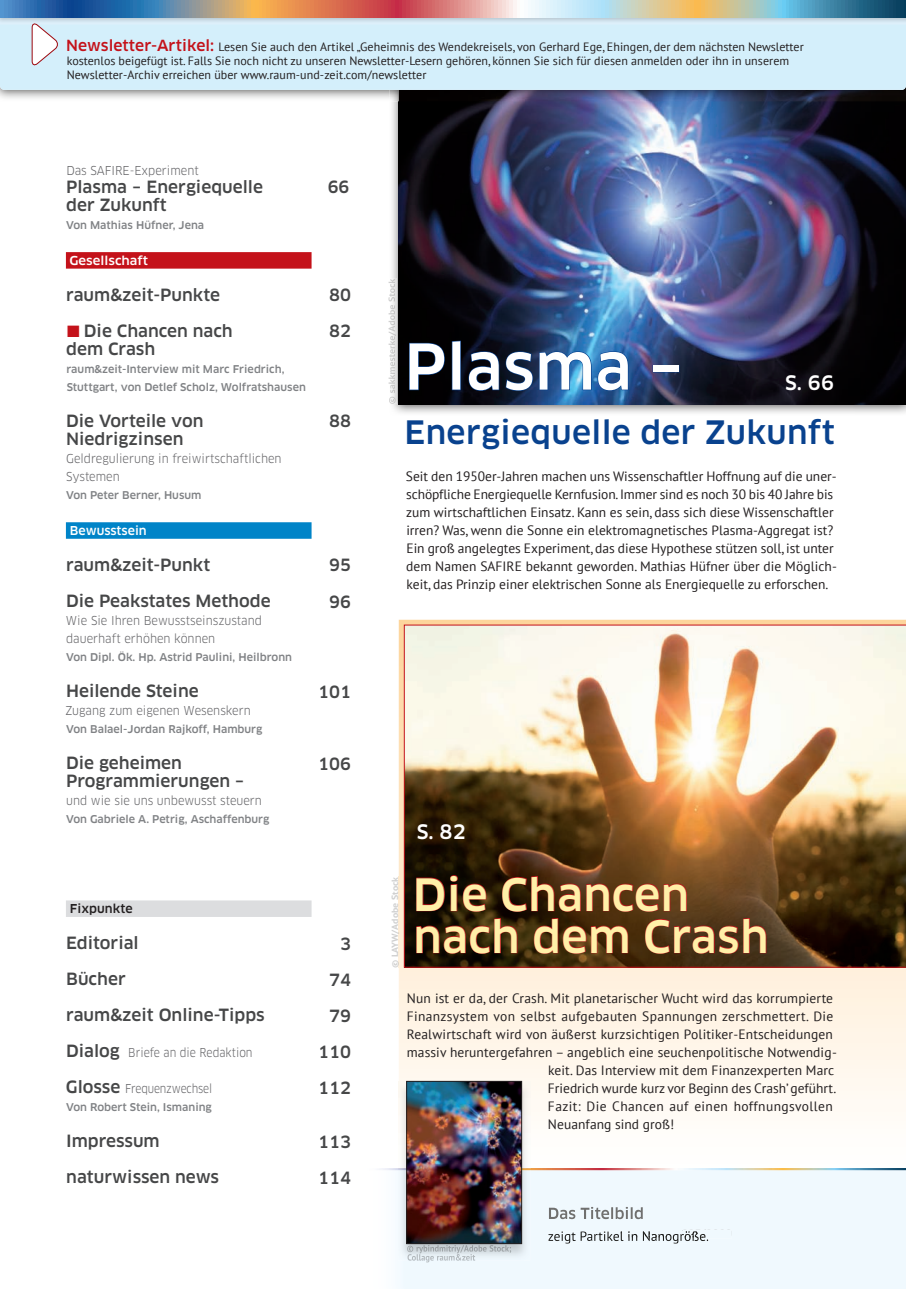
<style>
.page{position:relative;width:906px;height:1289px;background:#fff}
.page>*{position:absolute;margin:0;border:0;box-sizing:border-box;transform-origin:0 0}
.t1{font:500 expanded 61.5px "Clan Pro";color:#fff;scale:.9 1}
.t2{font:500 expanded 43.5px/42px "Clan Pro";letter-spacing:.005em;color:#fff0a8;scale:.9 1}
.t3{font:500 expanded 31.5px "Clan Pro";letter-spacing:.01em;color:#09428e;scale:.9 1}
.t4{font:500 expanded 19.5px "Clan Pro";color:#fff;scale:.9 1}
.t5{font:500 expanded 16.5px/18px "Clan Pro";color:#464748;scale:.9 1}
.t6{font:500 expanded 16.5px/36px "Clan Pro";color:#464748;scale:.89 1}
.t7{font:13.5px/18px "PT Sans";color:#231f20}
.t8{font:13.5px "PT Sans";letter-spacing:.025em;color:#231f20}
.t9{font:13.5px "PT Sans";letter-spacing:.03em;color:#231f20}
.t10{font:12px/14.2px "PT Sans";letter-spacing:.005em;color:#231f20}
.t11{font:12px/18px "Clan Pro";color:#636366;scale:.95 1}
.t12{font:12px "Clan Pro";color:#636366;scale:.9 1}
.t13{font:12px "Clan Pro";color:#636366;scale:.88 1}
.t14{font:500 expanded 12px "Clan Pro";color:#fff;scale:.95 1}
.t15{font:500 expanded 12px "Clan Pro";color:#fff;scale:.9 1}
.t16{font:500 expanded 12px "Clan Pro";letter-spacing:.005em;color:#231f20;scale:.9 1}
.t17{font:500 expanded 10.5px/18px "Clan Pro";color:#808285;scale:.9 1}
.t18{font:700 9px "PT Sans";color:#d0d0d0;scale:1.1 1}
.s1{font-family:"Clan Pro";font-weight:500;font-stretch:expanded;font-size:15px;color:#c4121a}
.s2{color:#c4121a}
.s3{font-weight:500;font-stretch:expanded;font-size:16.5px;color:#464748}
</style>
<div class="page">
<svg style="left:399px;top:619px;width:507px;height:496px"></svg>
<img style="left:392px;top:101px;width:48px;height:312px">
<img style="left:854px;top:404px;width:52px;height:9px">
<img style="left:440px;top:404px;width:414px;height:9px">
<img style="left:399px;top:101px;width:507px;height:303px">
<svg style="left:404px;top:625px;width:502px;height:342px"></svg>
<div style="left:66px;top:252px;width:245px;height:17px;background:#c4121a"></div>
<div style="left:66px;top:522px;width:245px;height:17px;background:#0084c8"></div>
<div style="left:66px;top:900px;width:245px;height:17px;background:#dcdddf"></div>
<svg style="left:732px;top:1226px;width:15px;height:12px"></svg>
<img style="left:549px;top:1206px;width:94px;height:13px">
<img style="left:548px;top:1231px;width:160px;height:12px">
<img style="left:619px;top:1231px;width:59px;height:6px">
<img style="left:682px;top:1231px;width:26px;height:7px">
<img style="left:382px;top:1168px;width:16px;height:1px">
<img style="left:530px;top:1168px;width:376px;height:1px">
<img style="left:379px;top:1169px;width:527px;height:1px">
<img style="left:398px;top:1081px;width:132px;height:179px">
<img style="left:398px;top:1169px;width:132px;height:1px">
<img style="left:408px;top:1083px;width:112px;height:158px">
<div style="left:406px;top:1081px;width:116px;height:162px;border:1px solid #231f20"></div>
<img style="left:407px;top:1244px;width:104px;height:9px">
<img style="left:407px;top:1260px;width:68px;height:2px">
<img style="left:407px;top:1253px;width:68px;height:7px">
<img style="left:389px;top:90px;width:517px;height:11px">
<div style="left:0;top:24px;width:906px;height:66px;background:#d4effb"></div>
<svg style="left:0;top:0;width:906px;height:18px;background:#9c9799"></svg>
<svg style="left:408px;top:342px;width:37px;height:49px;background:#020915"></svg>
<svg style="left:451px;top:340px;width:10px;height:51px"></svg>
<svg style="left:468px;top:351px;width:161px;height:40px;background:#1d4674"></svg>
<div style="left:653px;top:365px;width:26px;height:7px;border:1px solid #09428e"></div>
<svg style="left:416px;top:875px;width:70px;height:36px;background:#320f05"></svg>
<svg style="left:502px;top:875px;width:185px;height:36px;background:#5d2c12"></svg>
<svg style="left:416px;top:917px;width:101px;height:36px;background:#411f0a"></svg>
<svg style="left:534px;top:917px;width:94px;height:36px;background:#57280c"></svg>
<svg style="left:645px;top:917px;width:121px;height:36px;background:#5b2e17"></svg>
<svg style="left:31px;top:23px;width:28px;height:43px"></svg>
<hr style="left:388px;top:279px;width:1px;height:125px;background:#d0d0d0">
<img style="left:389px;top:279px;width:7px;height:125px">
<hr style="left:399px;top:876px;width:1px;height:91px;background:#ffecd3">
<p class="t10" style="left:66px;top:39px;width:739px"><span class="s1">Newsletter-Artikel:</span> Lesen Sie auch den Artikel „Geheimnis des Wendekreisels, von Gerhard Ege, Ehingen, der dem nächsten Newsletter kostenlos beigefügt ist. Falls Sie noch nicht zu unseren Newsletter-Lesern gehören, können Sie sich für diesen anmelden oder ihn in unserem<br>Newsletter-Archiv erreichen über www.raum-und-zeit.com/newsletter</p>
<p class="t11" style="left:66px;top:161px;width:141px">Das SAFIRE-Experiment</p>
<p class="t5" style="left:66px;top:178px;width:220px">Plasma - Energiequelle der Zukunft</p>
<p class="t17" style="left:66px;top:216px;width:155px">Von Mathias Hüfner, Jena</p>
<p class="t14" style="left:70px;top:253px;width:84px">Gesellschaft</p>
<p class="t5" style="left:66px;top:286px;width:172px">raum&amp;zeit-Punkte</p>
<p class="t5" style="left:66px;top:322px;width:186px"><span class="s2">■</span> Die Chancen nach dem Crash</p>
<p class="t17" style="left:67px;top:360px;width:267px">raum&amp;zeit-Interview mit Marc Friedrich,<br>Stuttgart, von Detlef Scholz, Wolfratshausen</p>
<p class="t5" style="left:66px;top:412px;width:154px">Die Vorteile von<br>Niedrigzinsen</p>
<p class="t11" style="left:66px;top:449px;width:228px">Geldregulierung in freiwirtschaftlichen<br>Systemen</p>
<p class="t17" style="left:66px;top:486px;width:152px">Von Peter Berner, Husum</p>
<p class="t15" style="left:70px;top:523px;width:87px">Bewusstsein</p>
<p class="t5" style="left:66px;top:547px;width:229px;line-height:36px">raum&amp;zeit-Punkt<br>Die Peakstates Methode</p>
<p class="t11" style="left:66px;top:611px;width:208px">Wie Sie Ihren Bewusstseinszustand dauerhaft erhöhen können</p>
<p class="t17" style="left:66px;top:648px;width:252px">Von Dipl. Ök. Hp. Astrid Paulini, Heilbronn</p>
<p class="t5" style="left:66px;top:682px;width:149px">Heilende Steine</p>
<p class="t11" style="left:65px;top:701px;width:197px">Zugang zum eigenen Wesenskern</p>
<p class="t17" style="left:66px;top:720px;width:220px">Von Balael-Jordan Rajkoff, Hamburg</p>
<p class="t5" style="left:66px;top:754px;width:199px">Die geheimen<br>Programmierungen –</p>
<p class="t11" style="left:66px;top:791px;width:207px">und wie sie uns unbewusst steuern</p>
<p class="t17" style="left:66px;top:810px;width:227px">Von Gabriele A. Petrig, Aschaffenburg</p>
<p class="t6" style="left:328px;top:169px;width:26px">66</p>
<p class="t6" style="left:329px;top:277px;width:26px">80<br>82</p>
<p class="t6" style="left:329px;top:403px;width:26px">88</p>
<p class="t6" style="left:329px;top:547px;width:26px">95<br>96</p>
<p class="t6" style="left:318px;top:673px;width:38px">101</p>
<p class="t6" style="left:318px;top:745px;width:38px">106</p>
<p class="t16" style="left:70px;top:901px;width:71px">Fixpunkte</p>
<p class="t5" style="left:66px;top:925px;width:222px;line-height:36px">Editorial<br>Bücher<br>raum&amp;zeit Online-Tipps</p>
<p class="t12" style="left:66px;top:1045px;width:209px"><span class="s3">Dialog</span> Briefe an die Redaktion</p>
<p class="t13" style="left:66px;top:1081px;width:168px"><span class="s3">Glosse</span> Frequenzwechsel</p>
<p class="t17" style="left:66px;top:1098px;width:164px">Von Robert Stein, Ismaning</p>
<p class="t5" style="left:66px;top:1123px;width:172px;line-height:36px">Impressum naturwissen news</p>
<p class="t6" style="left:318px;top:925px;width:38px;text-align:right">3<br>74<br>79<br>110<br>112</p>
<p class="t6" style="left:318px;top:1123px;width:38px">113<br>114</p>
<h1 class="t1" style="left:404px;top:330px;width:311px">Plasma –</h1>
<h3 class="t3" style="left:405px;top:413px;width:479px">Energiequelle der Zukunft</h3>
<h3 class="t4" style="left:785px;top:371px;width:56px">S. 66</h3>
<p class="t7" style="left:406px;top:467px;width:432px">Seit den 1950er-Jahren machen uns Wissenschaftler Hoffnung auf die uner&shy;schöpfliche Energiequelle Kernfusion. Immer sind es noch 30 bis 40 Jahre bis zum wirtschaftlichen Einsatz. Kann es sein, dass sich diese Wissenschaftler irren? Was, wenn die Sonne ein elektromagnetisches Plasma-Aggregat ist?<br>Ein groß angelegtes Experiment, das diese Hypothese stützen soll, ist unter dem Namen SAFIRE bekannt geworden. Mathias Hüfner über die Möglich&shy;keit, das Prinzip einer elektrischen Sonne als Energiequelle zu erforschen.</p>
<h3 class="t4" style="left:417px;top:819px;width:56px">S. 82</h3>
<p class="t18" style="left:389px;top:967px;width:84px;rotate:-90deg">© LAYW/Adobe Stock</p>
<h2 class="t2" style="left:413px;top:874px;width:396px">Die Chancen nach dem Crash</h2>
<p class="t7" style="left:407px;top:989px;width:428px">Nun ist er da, der Crash. Mit planetarischer Wucht wird das korrumpierte</p>
<p class="t8" style="left:407px;top:1007px;width:428px">Finanzsystem von selbst aufgebauten Spannungen zerschmettert. Die</p>
<p class="t7" style="left:407px;top:1025px;width:427px">Realwirtschaft wird von äußerst kurzsichtigen Politiker-Entscheidungen</p>
<p class="t7" style="left:407px;top:1043px;width:432px">massiv heruntergefahren – angeblich eine seuchenpolitische Notwendig-</p>
<p class="t7" style="left:548px;top:1061px;width:288px">keit. Das Interview mit dem Finanzexperten Marc</p>
<p class="t7" style="left:548px;top:1079px;width:290px">Friedrich wurde kurz vor Beginn des Crash’ geführt.</p>
<p class="t9" style="left:548px;top:1097px;width:286px">Fazit: Die Chancen auf einen hoffnungsvollen</p>
<p class="t7" style="left:548px;top:1115px;width:128px">Neuanfang sind groß!</p>
</div>
